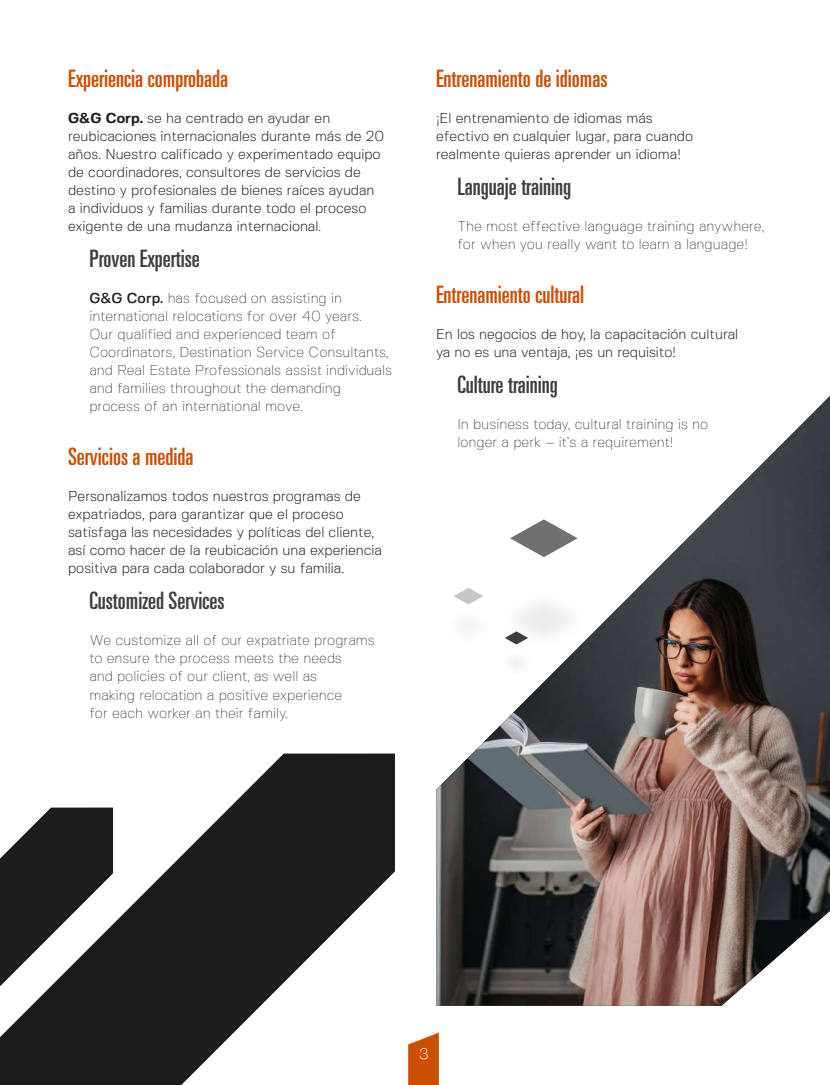
<style>
.page{position:relative;width:830px;height:1085px;background:#fff}
.page>*{position:absolute;margin:0;border:0;box-sizing:border-box;transform-origin:0 0}
.t1{font:ultra-condensed 24px "Univers LT Std";color:#cc4f00}
.t2{font:ultra-condensed 24px "Univers LT Std";color:#3e3e3f}
.t3{font:300 15px "Fivo Sans";color:#fff}
.t4{font:300 14.25px/18px "Fivo Sans";color:#231f20}
.t5{font:100 14.25px/18px "Fivo Sans";color:#231f20}
.s1{font-weight:700}
.s2{font-weight:500}
</style>
<div class="page">
<svg style="left:408px;top:1033px;width:30px;height:51px;background:#d1631e"></svg>
<svg style="left:0;top:753px;width:395px;height:331px;fill:#1c1c1c"></svg>
<svg style="left:0;top:807px;width:113px;height:179px"></svg>
<img style="left:436px;top:397px;width:393px;height:608px">
<h1 class="t1" style="left:68px;top:65px;width:162px">Experiencia comprobada</h1>
<p class="t4" style="left:68px;top:109px;width:317px"><span class="s1">G&amp;G Corp.</span> se ha centrado en ayudar en reubicaciones internacionales durante más de 20 años. Nuestro calificado y experimentado equipo de coordinadores, consultores de servicios de destino y profesionales de bienes raíces ayudan a individuos y familias durante todo el proceso exigente de una mudanza internacional.</p>
<h1 class="t2" style="left:89px;top:245px;width:112px">Proven Expertise</h1>
<p class="t5" style="left:89px;top:289px;width:304px"><span class="s2">G&amp;G Corp.</span> has focused on assisting in international relocations for over 40 years.<br>Our qualified and experienced team of Coordinators, Destination Service Consultants, and Real Estate Professionals assist individuals and families throughout the demanding process of an international move.</p>
<h1 class="t1" style="left:68px;top:443px;width:127px">Servicios a medida</h1>
<p class="t4" style="left:68px;top:487px;width:315px">Personalizamos todos nuestros programas de expatriados, para garantizar que el proceso satisfaga las necesidades y políticas del cliente, así como hacer de la reubicación una experiencia positiva para cada colaborador y su familia.</p>
<h1 class="t2" style="left:89px;top:587px;width:137px">Customized Services</h1>
<p class="t5" style="left:89px;top:631px;width:287px">We customize all of our expatriate programs to ensure the process meets the needs<br>and policies of our client, as well as<br>making relocation a positive experience<br>for each worker an their family.</p>
<h1 class="t1" style="left:436px;top:65px;width:173px">Entrenamiento de idiomas</h1>
<p class="t4" style="left:436px;top:109px;width:258px">¡El entrenamiento de idiomas más efectivo en cualquier lugar, para cuando realmente quieras aprender un idioma!</p>
<h1 class="t2" style="left:457px;top:173px;width:115px">Languaje training</h1>
<p class="t5" style="left:457px;top:217px;width:308px">The most effective language training anywhere, for when you really want to learn a language!</p>
<h1 class="t1" style="left:436px;top:281px;width:150px">Entrenamiento cultural</h1>
<p class="t4" style="left:436px;top:325px;width:303px">En los negocios de hoy, la capacitación cultural ya no es una ventaja, ¡es un requisito!</p>
<h1 class="t2" style="left:457px;top:371px;width:102px">Culture training</h1>
<p class="t5" style="left:457px;top:415px;width:252px">In business today, cultural training is no longer a perk – it’s a requirement!</p>
<p class="t3" style="left:419px;top:1043px;width:11px">3</p>
</div>
